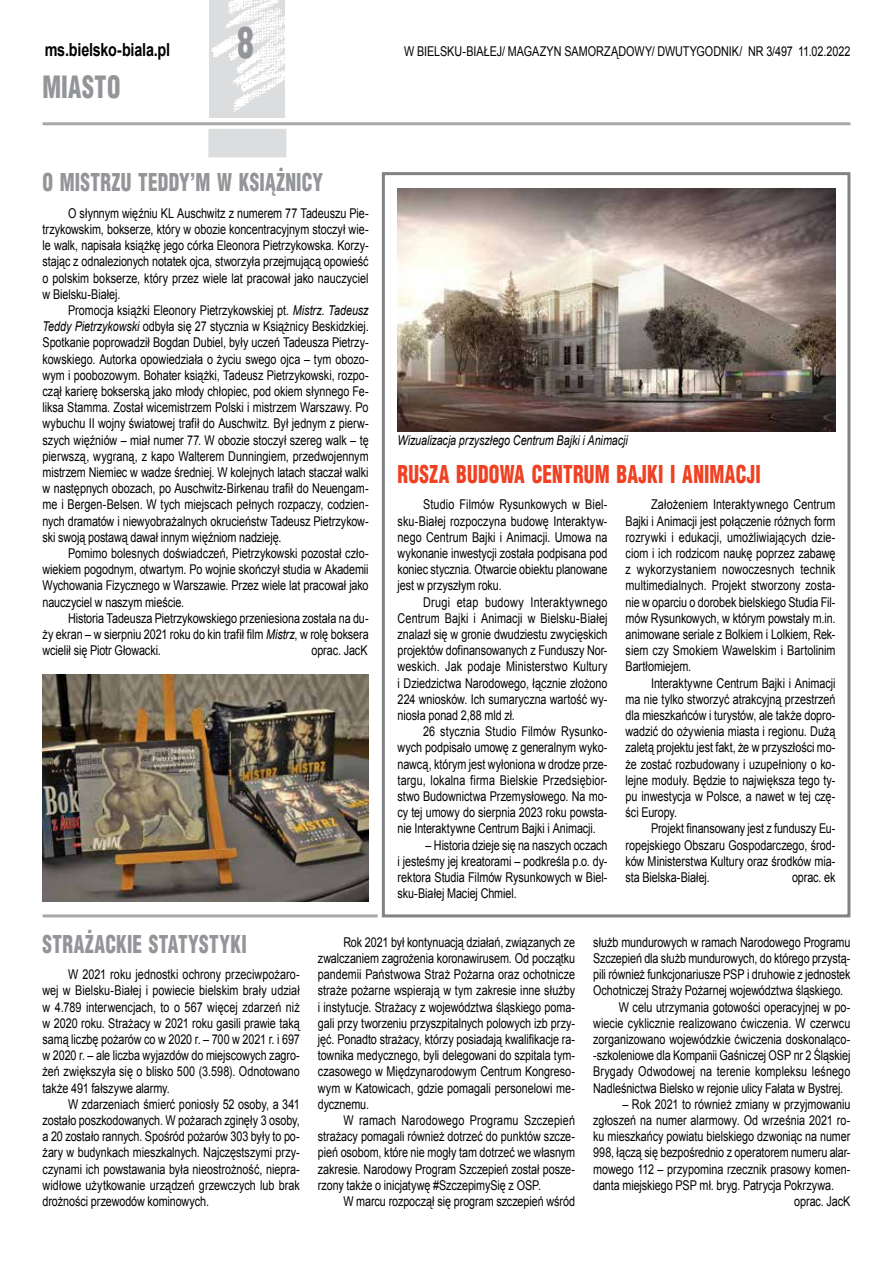
<style>
.page{position:relative;width:893px;height:1263px;background:#fff}
.page>*{position:absolute;margin:0;border:0;box-sizing:border-box;transform-origin:0 0}
.t1{font:900 42px "Switzerland Cond";color:#939598;scale:.8 1}
.t2{font:900 30px "Switzerland Cond";letter-spacing:.02em;color:#939598;scale:.8 1}
.t3{font:900 24px "Switzerland Cond";letter-spacing:.015em;color:#939598;scale:.8 1}
.t4{font:900 24px "Switzerland Cond";letter-spacing:.01em;color:#ef4123;scale:.8 1}
.t5{font:700 18px "Arial";letter-spacing:-.015em;color:#000;scale:.8 1}
.t6{font:13.5px/16.2px "Arial";letter-spacing:-.005em;color:#000;text-align:justify;scale:.8 1}
.t7{font:italic 13.5px "Arial";letter-spacing:-.005em;color:#000;scale:.8 1}
.s1{font-style:italic}
</style>
<div class="page">
<hr style="left:43px;top:122px;width:807px;height:3px;background:#a7a9ac">
<img style="left:209px;top:0;width:76px;height:118px">
<div style="left:208px;top:129px;width:78px;height:28px;background:#dcddde"></div>
<img style="left:43px;top:674px;width:326px;height:227px">
<img style="left:398px;top:188px;width:438px;height:243px">
<div style="left:382px;top:172px;width:468px;height:745px;border:3px solid #808285"></div>
<hr style="left:43px;top:914px;width:335px;height:3px;background:#a7a9ac">
<h3 class="t5" style="left:45px;top:37px;width:158px">ms.bielsko-biala.pl</h3>
<h2 class="t2" style="left:43px;top:68px;width:99px">MIASTO</h2>
<h1 class="t1" style="left:237px;top:16px;width:22px">8</h1>
<h3 class="t3" style="left:43px;top:167px;width:352px">O MISTRZU TEDDY’M W KSIĄŻNICY</h3>
<p class="t6" style="left:43px;top:205px;width:409px;text-indent:26px">O słynnym więźniu KL Auschwitz z numerem 77 Tadeuszu Pie&shy;trzykowskim, bokserze, który w obozie koncentracyjnym stoczył wie&shy;le walk, napisała książkę jego córka Eleonora Pietrzykowska. Korzy&shy;stając z odnalezionych notatek ojca, stworzyła przejmującą opowieść o polskim bokserze, który przez wiele lat pracował jako nauczyciel w Bielsku-Białej.</p>
<p class="t6" style="left:43px;top:302px;width:409px;text-indent:26px">Promocja książki Eleonory Pietrzykowskiej pt. <span class="s1">Mistrz. Tadeusz Teddy Pietrzykowski</span> odbyła się 27 stycznia w Książnicy Beskidzkiej.<br>Spotkanie poprowadził Bogdan Dubiel, były uczeń Tadeusza Pietrzy&shy;kowskiego. Autorka opowiedziała o życiu swego ojca – tym obozo&shy;wym i poobozowym. Bohater książki, Tadeusz Pietrzykowski, rozpo&shy;czął karierę bokserską jako młody chłopiec, pod okiem słynnego Fe&shy;liksa Stamma. Został wicemistrzem Polski i mistrzem Warszawy. Po wybuchu II wojny światowej trafił do Auschwitz. Był jednym z pierw&shy;szych więźniów – miał numer 77. W obozie stoczył szereg walk – tę pierwszą, wygraną, z kapo Walterem Dunningiem, przedwojennym mistrzem Niemiec w wadze średniej. W kolejnych latach staczał walki w następnych obozach, po Auschwitz-Birkenau trafił do Neuengam&shy;me i Bergen-Belsen. W tych miejscach pełnych rozpaczy, codzien&shy;nych dramatów i niewyobrażalnych okrucieństw Tadeusz Pietrzykow&shy;ski swoją postawą dawał innym więźniom nadzieję.</p>
<p class="t6" style="left:43px;top:545px;width:409px;text-indent:26px">Pomimo bolesnych doświadczeń, Pietrzykowski pozostał czło&shy;wiekiem pogodnym, otwartym. Po wojnie skończył studia w Akademii Wychowania Fizycznego w Warszawie. Przez wiele lat pracował jako nauczyciel w naszym mieście.</p>
<p class="t6" style="left:43px;top:610px;width:409px;text-indent:26px">Historia Tadeusza Pietrzykowskiego przeniesiona została na du&shy;ży ekran – w sierpniu 2021 roku do kin trafił film <span class="s1">Mistrz</span>, w rolę boksera wcielił się Piotr Głowacki.</p>
<p class="t6" style="left:311px;top:642px;width:72px">oprac. JacK</p>
<p class="t6" style="left:404px;top:43px;width:559px">W BIELSKU-BIAŁEJ/ MAGAZYN SAMORZĄDOWY/ DWUTYGODNIK/ NR 3/497 11.02.2022</p>
<p class="t7" style="left:398px;top:431px;width:289px">Wizualizacja przyszłego Centrum Bajki i Animacji</p>
<h3 class="t4" style="left:398px;top:458px;width:455px">RUSZA BUDOWA CENTRUM BAJKI I ANIMACJI</h3>
<p class="t6" style="left:398px;top:496px;width:264px;text-indent:26px">Studio Filmów Rysunkowych w Biel&shy;sku-Białej rozpoczyna budowę Interaktyw&shy;nego Centrum Bajki i Animacji. Umowa na wykonanie inwestycji została podpisana pod koniec stycznia. Otwarcie obiektu planowane jest w przyszłym roku.</p>
<p class="t6" style="left:398px;top:594px;width:264px;text-indent:26px">Drugi etap budowy Interaktywnego Centrum Bajki i Animacji w Bielsku-Białej znalazł się w gronie dwudziestu zwycięskich projektów dofinansowanych z Funduszy Nor&shy;weskich. Jak podaje Ministerstwo Kultury i Dziedzictwa Narodowego, łącznie złożono 224 wniosków. Ich sumaryczna wartość wy&shy;niosła ponad 2,88 mld zł.</p>
<p class="t6" style="left:398px;top:723px;width:264px;text-indent:26px">26 stycznia Studio Filmów Rysunko&shy;wych podpisało umowę z generalnym wyko&shy;nawcą, którym jest wyłoniona w drodze prze&shy;targu, lokalna firma Bielskie Przedsiębior&shy;stwo Budownictwa Przemysłowego. Na mo&shy;cy tej umowy do sierpnia 2023 roku powsta&shy;nie Interaktywne Centrum Bajki i Animacji.</p>
<p class="t6" style="left:398px;top:837px;width:264px;text-indent:28px">– Historia dzieje się na naszych oczach i jesteśmy jej kreatorami – podkreśla p.o. dy&shy;rektora Studia Filmów Rysunkowych w Biel&shy;sku-Białej Maciej Chmiel.</p>
<p class="t6" style="left:626px;top:496px;width:264px;text-indent:26px">Założeniem Interaktywnego Centrum Bajki i Animacji jest połączenie różnych form rozrywki i edukacji, umożliwiających dzie&shy;ciom i ich rodzicom naukę poprzez zabawę z wykorzystaniem nowoczesnych technik multimedialnych. Projekt stworzony zosta&shy;nie w oparciu o dorobek bielskiego Studia Fil&shy;mów Rysunkowych, w którym powstały m.in. animowane seriale z Bolkiem i Lolkiem, Rek&shy;siem czy Smokiem Wawelskim i Bartolinim Bartłomiejem.</p>
<p class="t6" style="left:626px;top:675px;width:264px;text-indent:26px">Interaktywne Centrum Bajki i Animacji ma nie tylko stworzyć atrakcyjną przestrzeń dla mieszkańców i turystów, ale także dopro&shy;wadzić do ożywienia miasta i regionu. Dużą zaletą projektu jest fakt, że w przyszłości mo&shy;że zostać rozbudowany i uzupełniony o ko&shy;lejne moduły. Będzie to największa tego ty&shy;pu inwestycja w Polsce, a nawet w tej czę&shy;ści Europy.</p>
<p class="t6" style="left:626px;top:820px;width:264px;text-indent:26px">Projekt finansowany jest z funduszy Eu&shy;ropejskiego Obszaru Gospodarczego, środ&shy;ków Ministerstwa Kultury oraz środków mia&shy;sta Bielska-Białej.</p>
<p class="t6" style="left:792px;top:869px;width:56px">oprac. ek</p>
<h3 class="t3" style="left:43px;top:928px;width:257px">STRAŻACKIE STATYSTYKI</h3>
<p class="t6" style="left:43px;top:966px;width:323px;text-indent:26px">W 2021 roku jednostki ochrony przeciwpożaro&shy;wej w Bielsku-Białej i powiecie bielskim brały udział w 4.789 interwencjach, to o 567 więcej zdarzeń niż w 2020 roku. Strażacy w 2021 roku gasili prawie taką samą liczbę pożarów co w 2020 r. – 700 w 2021 r. i 697 w 2020 r. – ale liczba wyjazdów do miejscowych zagro&shy;żeń zwiększyła się o blisko 500 (3.598). Odnotowano także 491 fałszywe alarmy.</p>
<p class="t6" style="left:43px;top:1096px;width:323px;text-indent:26px">W zdarzeniach śmierć poniosły 52 osoby, a 341 zostało poszkodowanych. W pożarach zginęły 3 osoby, a 20 zostało rannych. Spośród pożarów 303 były to po&shy;żary w budynkach mieszkalnych. Najczęstszymi przy&shy;czynami ich powstawania była nieostrożność, niepra&shy;widłowe użytkowanie urządzeń grzewczych lub brak drożności przewodów kominowych.</p>
<p class="t6" style="left:318px;top:934px;width:323px;text-indent:26px">Rok 2021 był kontynuacją działań, związanych ze zwalczaniem zagrożenia koronawirusem. Od początku pandemii Państwowa Straż Pożarna oraz ochotnicze straże pożarne wspierają w tym zakresie inne służby i instytucje. Strażacy z województwa śląskiego poma&shy;gali przy tworzeniu przyszpitalnych polowych izb przy&shy;jęć. Ponadto strażacy, którzy posiadają kwalifikacje ra&shy;townika medycznego, byli delegowani do szpitala tym&shy;czasowego w Międzynarodowym Centrum Kongreso&shy;wym w Katowicach, gdzie pomagali personelowi me&shy;dycznemu.</p>
<p class="t6" style="left:318px;top:1112px;width:323px;text-indent:26px">W ramach Narodowego Programu Szczepień strażacy pomagali również dotrzeć do punktów szcze&shy;pień osobom, które nie mogły tam dotrzeć we własnym zakresie. Narodowy Program Szczepień został posze&shy;rzony także o inicjatywę #SzczepimySię z OSP.</p>
<p class="t6" style="left:343px;top:1193px;width:291px">W marcu rozpoczął się program szczepień wśród</p>
<p class="t6" style="left:593px;top:934px;width:323px">służb mundurowych w ramach Narodowego Programu</p>
<p class="t6" style="left:593px;top:950px;width:323px">Szczepień dla służb mundurowych, do którego przystą-</p>
<p class="t6" style="left:593px;top:966px;width:323px">pili również funkcjonariusze PSP i druhowie z jednostek</p>
<p class="t6" style="left:593px;top:982px;width:314px">Ochotniczej Straży Pożarnej województwa śląskiego.</p>
<p class="t6" style="left:619px;top:999px;width:291px">W celu utrzymania gotowości operacyjnej w po-</p>
<p class="t6" style="left:593px;top:1015px;width:323px">wiecie cyklicznie realizowano ćwiczenia. W czerwcu</p>
<p class="t6" style="left:593px;top:1031px;width:323px">zorganizowano wojewódzkie ćwiczenia doskonaląco-</p>
<p class="t6" style="left:593px;top:1047px;width:323px">-szkoleniowe dla Kompanii Gaśniczej OSP nr 2 Śląskiej</p>
<p class="t6" style="left:593px;top:1063px;width:323px">Brygady Odwodowej na terenie kompleksu leśnego</p>
<p class="t6" style="left:593px;top:1080px;width:314px">Nadleśnictwa Bielsko w rejonie ulicy Fałata w Bystrej.</p>
<p class="t6" style="left:622px;top:1096px;width:287px">– Rok 2021 to również zmiany w przyjmowaniu</p>
<p class="t6" style="left:593px;top:1112px;width:323px">zgłoszeń na numer alarmowy. Od września 2021 ro-</p>
<p class="t6" style="left:593px;top:1128px;width:323px">ku mieszkańcy powiatu bielskiego dzwoniąc na numer</p>
<p class="t6" style="left:593px;top:1144px;width:323px">998, łączą się bezpośrednio z operatorem numeru alar-</p>
<p class="t6" style="left:593px;top:1161px;width:323px">mowego 112 – przypomina rzecznik prasowy komen-</p>
<p class="t6" style="left:593px;top:1177px;width:303px">danta miejskiego PSP mł. bryg. Patrycja Pokrzywa.</p>
<p class="t6" style="left:794px;top:1193px;width:72px">oprac. JacK</p>
</div>
